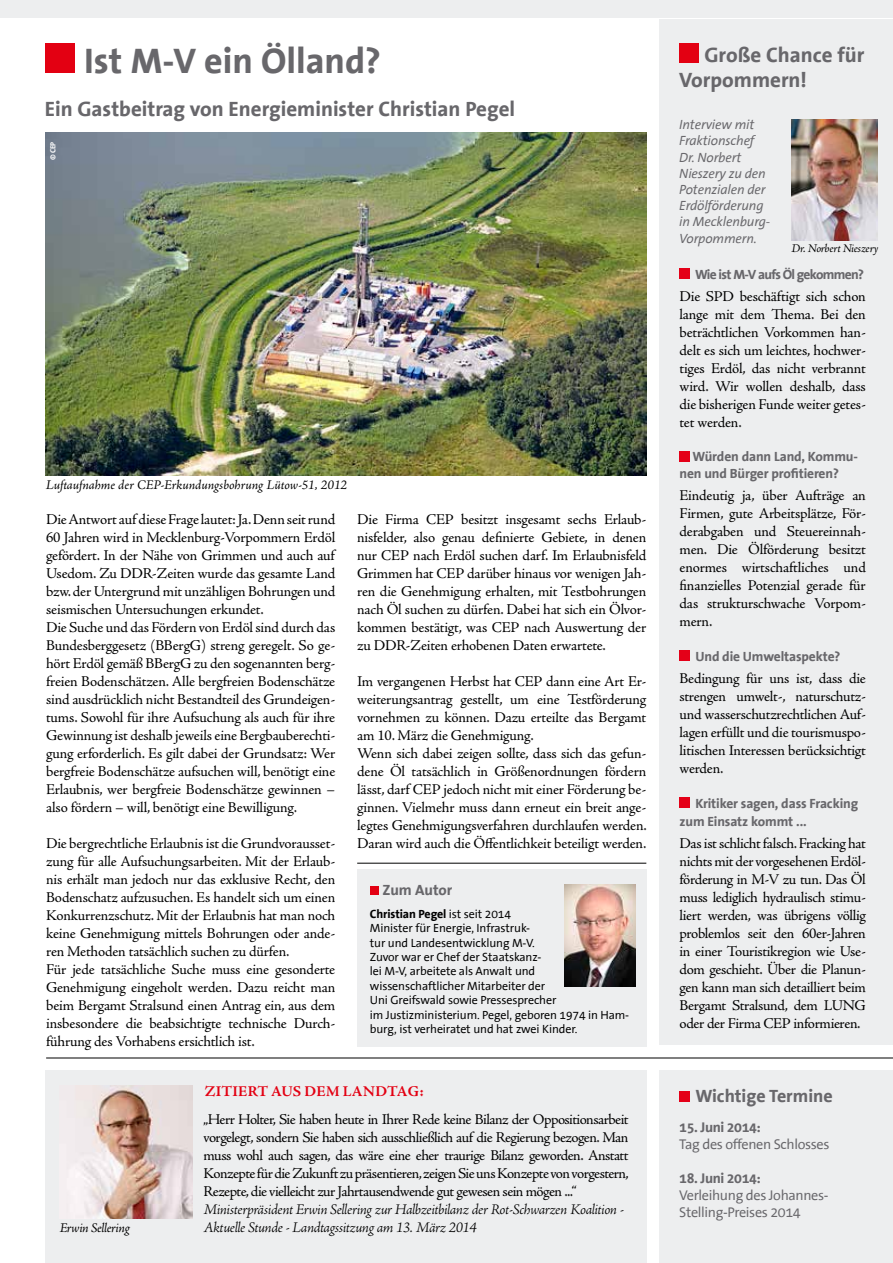
<style>
.page{position:relative;width:893px;height:1263px;background:#fff}
.page>*{position:absolute;margin:0;border:0;box-sizing:border-box;transform-origin:0 0}
.t1{font:700 36px "The Sans Office";color:#68676b}
.t2{font:700 21px/25.2px "The Sans Office";color:#68676b}
.t3{font:700 18px "The Sans Office";color:#68676b}
.t4{font:15px/18px "Adobe Jenson Pro";letter-spacing:-.015em;color:#000;text-align:justify}
.t5{font:italic 300 15px/18px "Adobe Jenson Pro";letter-spacing:-.03em;color:#000}
.t6{font:700 15px "Adobe Jenson Pro";letter-spacing:.015em;color:#e30012}
.t7{font:700 15px "The Sans Office";color:#68676b}
.t8{font:14.25px/17.1px "The Sans Office";letter-spacing:-.025em;color:#68676b}
.t9{font:700 14.25px "The Sans Office";letter-spacing:-.025em;color:#68676b}
.t10{font:700 13.5px/16.2px "The Sans Office";letter-spacing:-.01em;color:#68676b}
.t11{font:italic 13.5px/16.2px "The Sans Office";letter-spacing:-.01em;color:#68676b}
.t12{font:italic 13.5px "Adobe Jenson Pro";letter-spacing:-.005em;color:#000}
.t13{font:700 13.5px "The Sans Office";letter-spacing:-.05em;color:#68676b}
.t14{font:italic 13.5px "Adobe Jenson Pro";letter-spacing:-.025em;color:#000}
.t15{font:12px/14.4px "The Sans Office";letter-spacing:-.01em;color:#000}
.t16{font:italic 12px "Adobe Jenson Pro";letter-spacing:-.025em;color:#000}
.t17{font:700 7.5px "The Sans Office";color:#fff}
.s1{font-weight:700}
</style>
<div class="page">
<div style="left:357px;top:869px;width:289px;height:178px;background:#edeeef"></div>
<div style="left:659px;top:1070px;width:234px;height:193px;background:#edeeef"></div>
<div style="left:45px;top:43px;width:30px;height:30px;background:#e30012"></div>
<div style="left:45px;top:1071px;width:601px;height:192px;background:#edeeef"></div>
<div style="left:659px;top:20px;width:234px;height:1025px;background:#edeeef"></div>
<div style="left:679px;top:43px;width:19px;height:19px;background:#e30012"></div>
<div style="left:679px;top:268px;width:11px;height:11px;background:#e40018"></div>
<div style="left:679px;top:451px;width:11px;height:10px;background:#e40018"></div>
<div style="left:679px;top:650px;width:11px;height:11px;background:#e40018"></div>
<div style="left:679px;top:797px;width:11px;height:10px;background:#e40018"></div>
<div style="left:0;top:0;width:893px;height:17px;background:#edeeef"></div>
<img style="left:67px;top:1085px;width:125px;height:133px">
<div style="left:679px;top:1091px;width:11px;height:11px;background:#e40018"></div>
<hr style="left:46px;top:1058px;width:847px;height:1px;background:#000">
<hr style="left:357px;top:863px;width:289px;height:1px;background:#000">
<img style="left:792px;top:120px;width:85px;height:121px">
<img style="left:46px;top:132px;width:600px;height:344px">
<div style="left:370px;top:886px;width:8px;height:9px;background:#e30012"></div>
<img style="left:565px;top:885px;width:70px;height:101px">
<h1 class="t1" style="left:84px;top:42px;width:298px">Ist M-V ein Ölland?</h1>
<h2 class="t2" style="left:45px;top:97px;width:472px">Ein Gastbeitrag von Energieminister Christian Pegel</h2>
<p class="t17" style="left:49px;top:160px;width:20px;rotate:-90deg">© CEP</p>
<p class="t12" style="left:46px;top:477px;width:303px">Luftaufnahme der CEP-Erkundungsbohrung Lütow-51, 2012</p>
<p class="t4" style="left:46px;top:510px;width:291px;text-align:left">Die Antwort auf diese Frage lautet: Ja. Denn seit rund 60 Jahren wird in Mecklenburg-Vorpommern Erdöl gefördert. In der Nähe von Grimmen und auch auf Usedom. Zu DDR-Zeiten wurde das gesamte Land bzw. der Untergrund mit unzähligen Bohrungen und seismischen Untersuchungen erkundet.<br>Die Suche und das Fördern von Erdöl sind durch das Bundesberggesetz (BBergG) streng geregelt. So ge&shy;hört Erdöl gemäß BBergG zu den sogenannten berg&shy;freien Bodenschätzen. Alle bergfreien Bodenschätze sind ausdrücklich nicht Bestandteil des Grundeigen&shy;tums. Sowohl für ihre Aufsuchung als auch für ihre Gewinnung ist deshalb jeweils eine Bergbauberechti&shy;gung erforderlich. Es gilt dabei der Grundsatz: Wer bergfreie Bodenschätze aufsuchen will, benötigt eine Erlaubnis, wer bergfreie Bodenschätze gewinnen – also fördern – will, benötigt eine Bewilligung.</p>
<p class="t4" style="left:46px;top:834px;width:291px;text-align:left">Die bergrechtliche Erlaubnis ist die Grundvorausset&shy;zung für alle Aufsuchungsarbeiten. Mit der Erlaub&shy;nis erhält man jedoch nur das exklusive Recht, den Bodenschatz aufzusuchen. Es handelt sich um einen Konkurrenzschutz. Mit der Erlaubnis hat man noch keine Genehmigung mittels Bohrungen oder ande&shy;ren Methoden tatsächlich suchen zu dürfen.<br>Für jede tatsächliche Suche muss eine gesonderte Genehmigung eingeholt werden. Dazu reicht man beim Bergamt Stralsund einen Antrag ein, aus dem insbesondere die beabsichtigte technische Durch&shy;führung des Vorhabens ersichtlich ist.</p>
<p class="t4" style="left:357px;top:510px;width:291px">Die Firma CEP besitzt insgesamt sechs Erlaub&shy;nisfelder, also genau definierte Gebiete, in denen nur CEP nach Erdöl suchen darf. Im Erlaubnisfeld Grimmen hat CEP darüber hinaus vor wenigen Jah&shy;ren die Genehmigung erhalten, mit Testbohrungen nach Öl suchen zu dürfen. Dabei hat sich ein Ölvor&shy;kommen bestätigt, was CEP nach Auswertung der zu DDR-Zeiten erhobenen Daten erwartete.</p>
<p class="t4" style="left:357px;top:672px;width:291px;text-align:left">Im vergangenen Herbst hat CEP dann eine Art Er&shy;weiterungsantrag gestellt, um eine Testförderung vornehmen zu können. Dazu erteilte das Bergamt am 10. März die Genehmigung.<br>Wenn sich dabei zeigen sollte, dass sich das gefun&shy;dene Öl tatsächlich in Größenordnungen fördern lässt, darf CEP jedoch nicht mit einer Förderung be&shy;ginnen. Vielmehr muss dann erneut ein breit ange&shy;legtes Genehmigungsverfahren durchlaufen werden.<br>Daran wird auch die Öffentlichkeit beteiligt werden.</p>
<p class="t7" style="left:382px;top:882px;width:71px">Zum Autor</p>
<p class="t15" style="left:370px;top:907px;width:261px"><span class="s1">Christian Pegel</span> ist seit 2014<br>Minister für Energie, Infrastruk-<br>tur und Landesentwicklung M-V.<br>Zuvor war er Chef der Staatskanz-<br>lei M-V, arbeitete als Anwalt und wissenschaftlicher Mitarbeiter der<br>Uni Greifswald sowie Pressesprecher<br>im Justizministerium. Pegel, geboren 1974 in Ham&shy;burg, ist verheiratet und hat zwei Kinder.</p>
<p class="t14" style="left:60px;top:1220px;width:72px">Erwin Sellering</p>
<p class="t6" style="left:205px;top:1083px;width:220px">ZITIERT AUS DEM LANDTAG:</p>
<p class="t4" style="left:204px;top:1111px;width:427px">„Herr Holter, Sie haben heute in Ihrer Rede keine Bilanz der Oppositionsarbeit vorgelegt, sondern Sie haben sich ausschließlich auf die Regierung bezogen. Man muss wohl auch sagen, das wäre eine eher traurige Bilanz geworden. Anstatt Konzepte für die Zukunft zu präsentieren, zeigen Sie uns Konzepte von vorgestern, Rezepte, die vielleicht zur Jahrtausendwende gut gewesen sein mögen ...“</p>
<p class="t5" style="left:204px;top:1201px;width:422px">Ministerpräsident Erwin Sellering zur Halbzeitbilanz der Rot-Schwarzen Koalition -<br>Aktuelle Stunde - Landtagssitzung am 13. März 2014</p>
<h2 class="t2" style="left:679px;top:43px;width:187px;text-indent:25px">Große Chance für<br>Vorpommern!</h2>
<p class="t11" style="left:679px;top:117px;width:93px">Interview mit<br>Fraktionschef<br>Dr. Norbert<br>Nieszery zu den<br>Potenzialen der<br>Erdölförderung in Mecklenburg-<br>Vorpommern.</p>
<p class="t13" style="left:695px;top:267px;width:170px">Wie ist M-V aufs Öl gekommen?</p>
<p class="t4" style="left:679px;top:288px;width:188px">Die SPD beschäftigt sich schon lange mit dem Thema. Bei den beträchtlichen Vorkommen han&shy;delt es sich um leichtes, hochwer&shy;tiges Erdöl, das nicht verbrannt wird. Wir wollen deshalb, dass die bisherigen Funde weiter getes&shy;tet werden.</p>
<p class="t10" style="left:679px;top:449px;width:180px;text-indent:13px">Würden dann Land, Kommu&shy;nen und Bürger profitieren?</p>
<p class="t4" style="left:679px;top:486px;width:188px">Eindeutig ja, über Aufträge an Firmen, gute Arbeitsplätze, För&shy;derabgaben und Steuereinnah&shy;men. Die Ölförderung besitzt enormes wirtschaftliches und finanzielles Potenzial gerade für das strukturschwache Vorpom&shy;mern.</p>
<p class="t10" style="left:695px;top:649px;width:147px">Und die Umweltaspekte?</p>
<p class="t4" style="left:679px;top:670px;width:188px">Bedingung für uns ist, dass die strengen umwelt-, naturschutz&shy;und wasserschutzrechtlichen Auf&shy;lagen erfüllt und die tourismuspo&shy;litischen Interessen berücksichtigt werden.</p>
<p class="t10" style="left:679px;top:794px;width:180px;line-height:18px;text-indent:16px">Kritiker sagen, dass Fracking zum Einsatz kommt ...</p>
<p class="t4" style="left:679px;top:834px;width:188px">Das ist schlicht falsch. Fracking hat nichts mit der vorgesehenen Erdöl&shy;förderung in M-V zu tun. Das Öl muss lediglich hydraulisch stimu&shy;liert werden, was übrigens völlig problemlos seit den 60er-Jahren in einer Touristikregion wie Use&shy;dom geschieht. Über die Planun&shy;gen kann man sich detailliert beim Bergamt Stralsund, dem LUNG oder der Firma CEP informieren.</p>
<p class="t16" style="left:792px;top:242px;width:88px">Dr. Norbert Nieszery</p>
<p class="t3" style="left:696px;top:1086px;width:139px">Wichtige Termine</p>
<p class="t9" style="left:679px;top:1119px;width:83px">15. Juni 2014:</p>
<p class="t8" style="left:679px;top:1136px;width:152px">Tag des offenen Schlosses</p>
<p class="t9" style="left:679px;top:1171px;width:83px">18. Juni 2014:</p>
<p class="t8" style="left:679px;top:1187px;width:151px">Verleihung des Johannes-<br>Stelling-Preises 2014</p>
</div>
